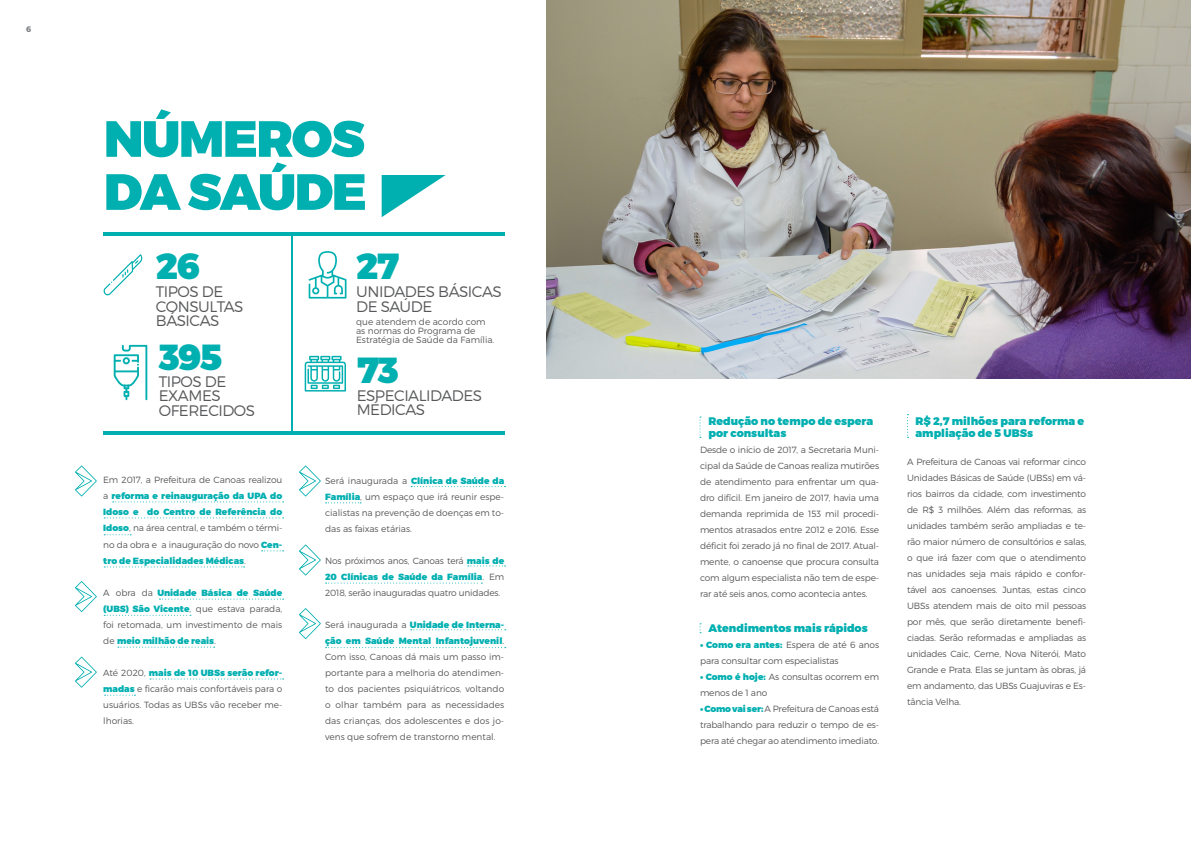
<style>
.page{position:relative;width:1191px;height:842px;background:#fff}
.page>*{position:absolute;margin:0;border:0;box-sizing:border-box;transform-origin:0 0}
.t1{font:900 50.8px/53px "Montserrat";letter-spacing:-.03em;color:#00afb0}
.t2{font:900 36.3px "Montserrat";letter-spacing:-.04em;color:#00afb0}
.t3{font:300 15.2px/14.2px "Montserrat";letter-spacing:-.03em;color:#57585a}
.t4{font:900 11px/12px "Montserrat";color:#00afb0}
.t5{font:300 9px/16px "Montserrat";letter-spacing:-.015em;color:#57585a;text-align:justify}
.t6{font:700 8px "Montserrat";color:#76787b}
.s1{font-weight:900;color:#00afb0}
</style>
<div class="page">
<img style="left:546px;top:0;width:645px;height:378px">
<svg style="left:382px;top:175px;width:64px;height:42px"></svg>
<svg style="left:113px;top:501px;width:171px;height:1px"></svg>
<svg style="left:326px;top:502px;width:35px;height:1px"></svg>
<svg style="left:326px;top:583px;width:156px;height:1px"></svg>
<svg style="left:326px;top:647px;width:180px;height:1px"></svg>
<svg style="left:411px;top:629px;width:95px;height:1px"></svg>
<svg style="left:411px;top:486px;width:94px;height:1px"></svg>
<svg style="left:468px;top:565px;width:37px;height:1px"></svg>
<svg style="left:104px;top:517px;width:180px;height:1px"></svg>
<svg style="left:261px;top:550px;width:23px;height:1px"></svg>
<svg style="left:104px;top:566px;width:141px;height:1px"></svg>
<svg style="left:159px;top:599px;width:125px;height:1px"></svg>
<svg style="left:104px;top:615px;width:87px;height:1px"></svg>
<svg style="left:118px;top:647px;width:97px;height:1px"></svg>
<svg style="left:150px;top:678px;width:134px;height:1px"></svg>
<svg style="left:105px;top:695px;width:30px;height:1px"></svg>
<svg style="left:104px;top:534px;width:27px;height:1px"></svg>
<svg style="left:75px;top:465px;width:22px;height:31px"></svg>
<svg style="left:299px;top:465px;width:22px;height:31px"></svg>
<svg style="left:75px;top:581px;width:22px;height:31px"></svg>
<svg style="left:299px;top:544px;width:22px;height:31px"></svg>
<svg style="left:299px;top:608px;width:22px;height:31px"></svg>
<svg style="left:75px;top:657px;width:22px;height:31px"></svg>
<svg style="left:305px;top:356px;width:41px;height:35px"></svg>
<svg style="left:308px;top:251px;width:38px;height:48px"></svg>
<svg style="left:114px;top:345px;width:33px;height:55px"></svg>
<svg style="left:103px;top:254px;width:40px;height:41px"></svg>
<hr style="left:103px;top:232px;width:401px;height:4px;background:#00afb0">
<hr style="left:103px;top:431px;width:401px;height:4px;background:#00afb0">
<hr style="left:291px;top:236px;width:2px;height:198px;background:#00afb0">
<svg style="left:699px;top:417px;width:2px;height:21px"></svg>
<svg style="left:699px;top:623px;width:2px;height:10px"></svg>
<svg style="left:907px;top:414px;width:1px;height:24px"></svg>
<p class="t6" style="left:26px;top:25px;width:7px">6</p>
<h1 class="t1" style="left:104px;top:114px;width:264px">NÚMEROS<br>DA SAÚDE</h1>
<h2 class="t2" style="left:156px;top:244px;width:46px">26</h2>
<h3 class="t3" style="left:156px;top:285px;width:89px">TIPOS DE<br>CONSULTAS<br>BÁSICAS</h3>
<h2 class="t2" style="left:159px;top:334px;width:65px">395</h2>
<h3 class="t3" style="left:159px;top:374px;width:98px">TIPOS DE<br>EXAMES<br>OFERECIDOS</h3>
<p class="t5" style="left:103px;top:472px;width:181px">Em 2017, a Prefeitura de Canoas realizou a <span class="s1">reforma e reinauguração da UPA do Idoso e do Centro de Referência do Idoso</span>, na área central, e também o térmi&shy;no da obra e a inauguração do novo <span class="s1">Cen&shy;tro de Especialidades Médicas</span>.</p>
<p class="t5" style="left:103px;top:584px;width:181px">A obra da <span class="s1">Unidade Básica de Saúde (UBS) São Vicente</span>, que estava parada, foi retomada, um investimento de mais de <span class="s1">meio milhão de reais</span>.</p>
<p class="t5" style="left:103px;top:664px;width:181px">Até 2020, <span class="s1">mais de 10 UBSs serão refor&shy;madas</span> e ficarão mais confortáveis para o usuários. Todas as UBSs vão receber me&shy;lhorias.</p>
<h2 class="t2" style="left:356px;top:244px;width:45px">27</h2>
<h3 class="t3" style="left:356px;top:285px;width:147px">UNIDADES BÁSICAS<br>DE SAÚDE</h3>
<p class="t5" style="left:356px;top:317px;width:140px;line-height:9px;text-align:left">que atendem de acordo com as normas do Programa de<br>Estratégia de Saúde da Família.</p>
<h2 class="t2" style="left:357px;top:348px;width:43px">73</h2>
<h3 class="t3" style="left:357px;top:388px;width:127px">ESPECIALIDADES<br>MÉDICAS</h3>
<p class="t5" style="left:325px;top:472px;width:181px">Será inaugurada a <span class="s1">Clínica de Saúde da Família</span>, um espaço que irá reunir espe&shy;cialistas na prevenção de doenças em to&shy;das as faixas etárias.</p>
<p class="t5" style="left:325px;top:552px;width:181px">Nos próximos anos, Canoas terá <span class="s1">mais de 20 Clínicas de Saúde da Família</span>. Em 2018, serão inauguradas quatro unidades.</p>
<p class="t5" style="left:325px;top:616px;width:181px">Será inaugurada a <span class="s1">Unidade de Interna&shy;ção em Saúde Mental Infantojuvenil</span>.<br>Com isso, Canoas dá mais um passo im&shy;portante para a melhoria do atendimen&shy;to dos pacientes psiquiátricos, voltando o olhar também para as necessidades das crianças, dos adolescentes e dos jo&shy;vens que sofrem de transtorno mental.</p>
<p class="t4" style="left:708px;top:416px;width:166px">Redução no tempo de espera por consultas</p>
<p class="t5" style="left:700px;top:442px;width:181px">Desde o início de 2017, a Secretaria Muni&shy;cipal da Saúde de Canoas realiza mutirões de atendimento para enfrentar um qua&shy;dro difícil. Em janeiro de 2017, havia uma demanda reprimida de 153 mil procedi&shy;mentos atrasados entre 2012 e 2016. Esse déficit foi zerado já no final de 2017. Atual&shy;mente, o canoense que procura consulta com algum especialista não tem de espe&shy;rar até seis anos, como acontecia antes.</p>
<p class="t4" style="left:708px;top:622px;width:161px">Atendimentos mais rápidos</p>
<p class="t5" style="left:700px;top:637px;width:181px"><span class="s1">• Como era antes:</span> Espera de até 6 anos para consultar com especialistas</p>
<p class="t5" style="left:700px;top:669px;width:181px"><span class="s1">• Como é hoje:</span> As consultas ocorrem em menos de 1 ano</p>
<p class="t5" style="left:700px;top:701px;width:181px"><span class="s1">• Como vai ser:</span> A Prefeitura de Canoas está trabalhando para reduzir o tempo de es&shy;pera até chegar ao atendimento imediato.</p>
<p class="t4" style="left:915px;top:416px;width:170px">R$ 2,7 milhões para reforma e ampliação de 5 UBSs</p>
<p class="t5" style="left:907px;top:453px;width:181px">A Prefeitura de Canoas vai reformar cinco Unidades Básicas de Saúde (UBSs) em vá&shy;rios bairros da cidade, com investimento de R$ 3 milhões. Além das reformas, as unidades também serão ampliadas e te&shy;rão maior número de consultórios e salas, o que irá fazer com que o atendimento nas unidades seja mais rápido e confor&shy;tável aos canoenses. Juntas, estas cinco UBSs atendem mais de oito mil pessoas por mês, que serão diretamente benefi&shy;ciadas. Serão reformadas e ampliadas as unidades Caic, Cerne, Nova Niterói, Mato Grande e Prata. Elas se juntam às obras, já em andamento, das UBSs Guajuviras e Es&shy;tância Velha.</p>
</div>
